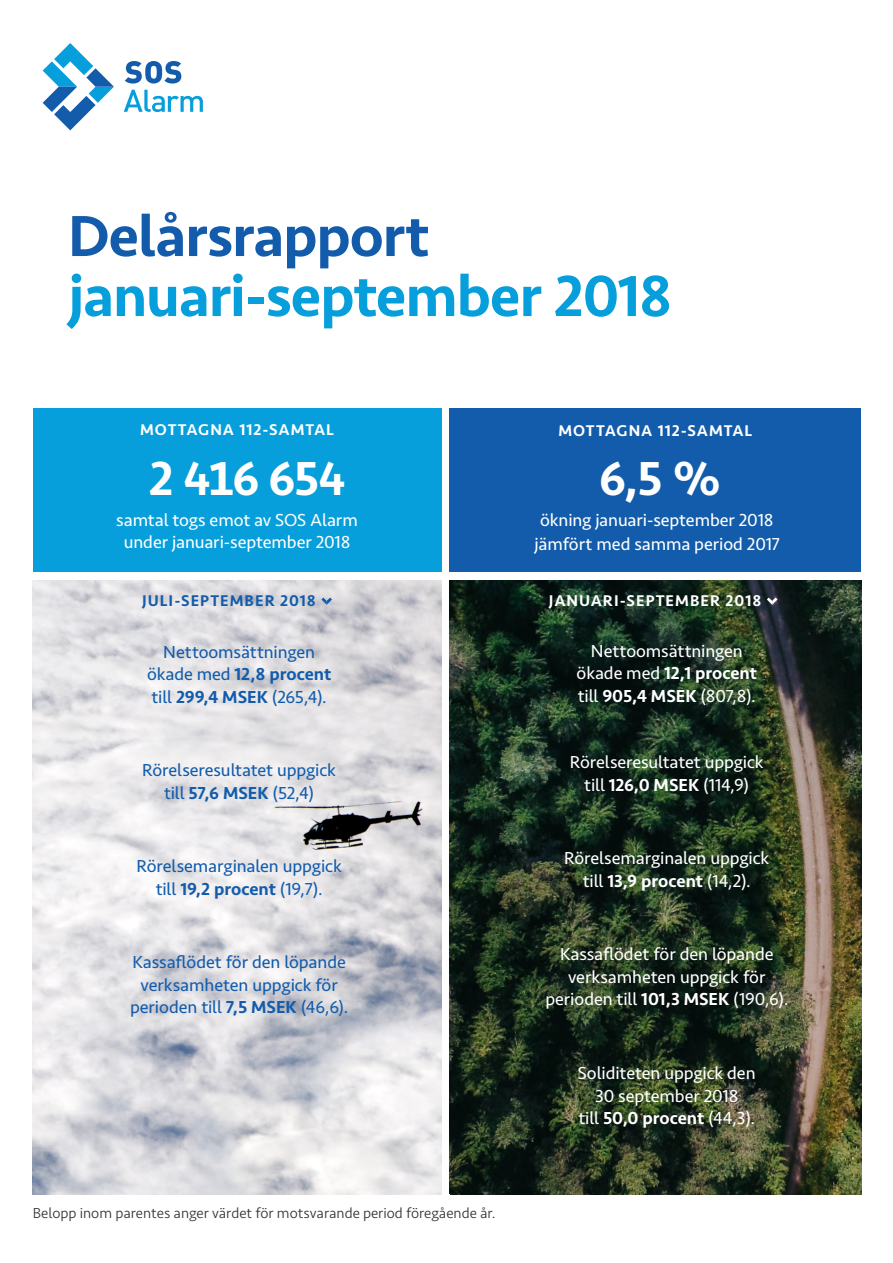
<style>
.page{position:relative;width:893px;height:1263px;background:#fff}
.page>*{position:absolute;margin:0;border:0;box-sizing:border-box;transform-origin:0 0}
.Rubrik_A{font:500 60px/60px "Seravek";letter-spacing:-.02em;color:#069edb}
.t1{font:500 49.5px "Seravek";letter-spacing:-.05em;color:#fff}
.t2{font:18px/22.5px "Seravek";letter-spacing:-.005em;color:#fff;text-align:center}
.t3{font:18px/22.5px "Seravek";letter-spacing:-.005em;color:#135cab;text-align:center}
.t4{font:500 16.05px "Seravek";letter-spacing:.06em;color:#fff}
.t5{font:500 16.05px "Seravek";letter-spacing:.07em;color:#135cab}
.t6{font:300 15px "Seravek";color:#312f30}
.s1{color:#135cab}
.s2{font-weight:500}
</style>
<div class="page">
<svg style="left:125px;top:61px;width:56px;height:23px"></svg>
<svg style="left:124px;top:90px;width:79px;height:22px"></svg>
<svg style="left:43px;top:43px;width:71px;height:87px"></svg>
<img style="left:33px;top:580px;width:408px;height:615px">
<img style="left:450px;top:580px;width:411px;height:615px">
<svg style="left:321px;top:597px;width:11px;height:8px"></svg>
<div style="left:33px;top:408px;width:408px;height:164px;background:#069edb"></div>
<div style="left:450px;top:408px;width:411px;height:164px;background:#135cab"></div>
<svg style="left:767px;top:597px;width:10px;height:8px"></svg>
<p class="Rubrik_A" style="left:68px;top:206px;width:606px"><span class="s1">Delårsrapport </span>januari-september 2018</p>
<p class="t4" style="left:140px;top:420px;width:195px">MOTTAGNA 112-SAMTAL</p>
<p class="t1" style="left:148px;top:447px;width:200px">2 416 654</p>
<p class="t2" style="left:116px;top:509px;width:243px">samtal togs emot av SOS Alarm under januari-september 2018</p>
<p class="t5" style="left:142px;top:591px;width:175px">JULI-SEPTEMBER 2018</p>
<p class="t3" style="left:147px;top:641px;width:186px">Nettoomsättningen ökade med <span class="s2">12,8 procent </span>till <span class="s2">299,4 MSEK</span> (265,4).</p>
<p class="t3" style="left:142px;top:759px;width:195px">Rörelseresultatet uppgick till <span class="s2">57,6 MSEK</span> (52,4)</p>
<p class="t3" style="left:137px;top:855px;width:207px">Rörelsemarginalen uppgick till <span class="s2">19,2 procent</span> (19,7).</p>
<p class="t3" style="left:130px;top:951px;width:220px">Kassaflödet för den löpande verksamheten uppgick för perioden till <span class="s2">7,5 MSEK</span> (46,6).</p>
<p class="t6" style="left:33px;top:1204px;width:464px">Belopp inom parentes anger värdet för motsvarande period föregående år.</p>
<p class="t4" style="left:558px;top:421px;width:195px">MOTTAGNA 112-SAMTAL</p>
<p class="t1" style="left:599px;top:448px;width:123px">6,5 %</p>
<p class="t2" style="left:540px;top:509px;width:235px">ökning januari-september 2018</p>
<p class="t2" style="left:535px;top:533px;width:247px">jämfört med samma period 2017</p>
<p class="t4" style="left:549px;top:591px;width:214px">JANUARI-SEPTEMBER 2018</p>
<p class="t2" style="left:577px;top:640px;width:182px">Nettoomsättningen ökade med <span class="s2">12,1 procent </span>till <span class="s2">905,4 MSEK</span> (807,8).</p>
<p class="t2" style="left:570px;top:751px;width:195px">Rörelseresultatet uppgick till <span class="s2">126,0 MSEK</span> (114,9)</p>
<p class="t2" style="left:564px;top:847px;width:207px">Rörelsemarginalen uppgick till <span class="s2">13,9 procent</span> (14,2).</p>
<p class="t2" style="left:545px;top:943px;width:244px">Kassaflödet för den löpande verksamheten uppgick för perioden till <span class="s2">101,3 MSEK</span> (190,6).</p>
<p class="t2" style="left:578px;top:1062px;width:179px">Soliditeten uppgick den<br>30 september 2018<br>till <span class="s2">50,0 procent</span> (44,3).</p>
</div>
